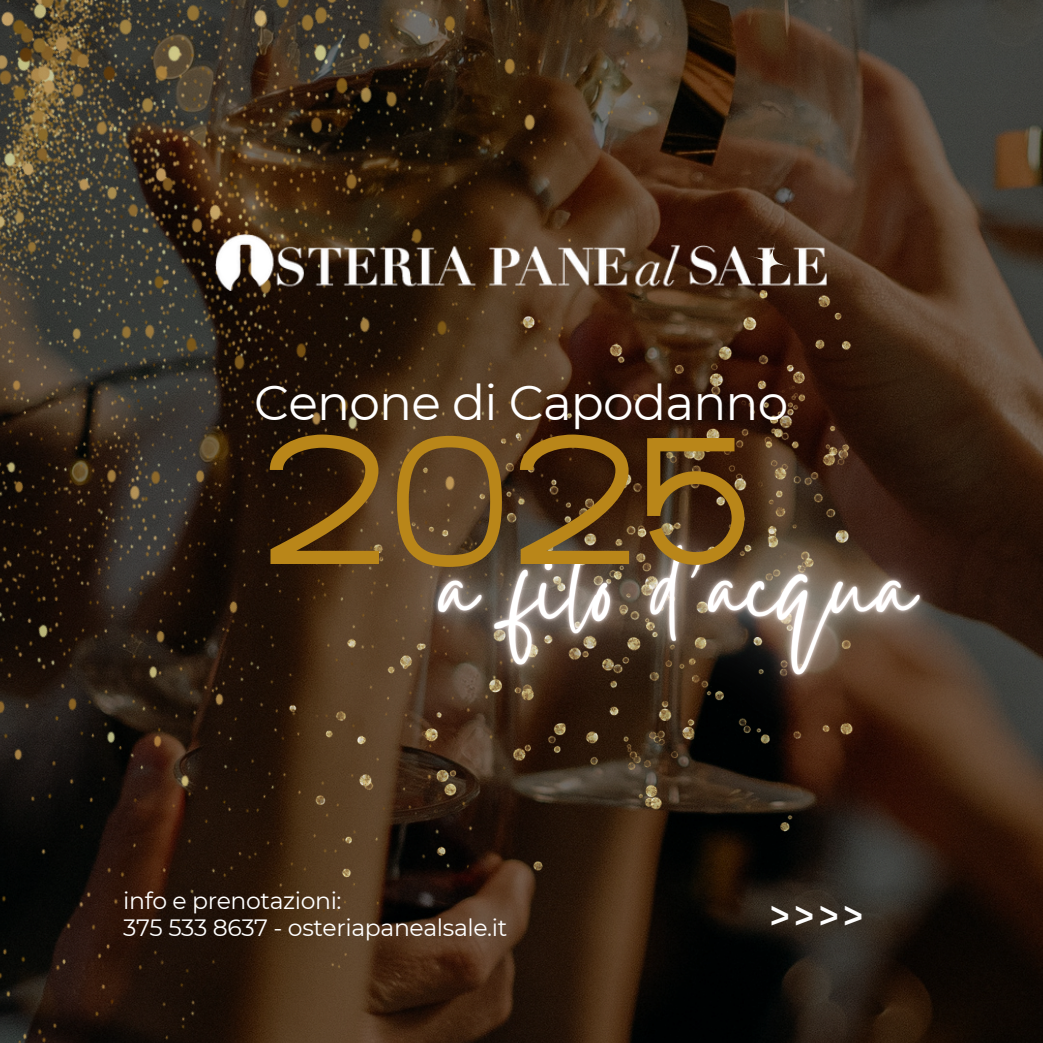
<style>
.page{position:relative;width:1043px;height:1043px;background:#fff}
.page>*{position:absolute;margin:0;border:0;box-sizing:border-box;transform-origin:0 0}
.t1{font:700 180.25px "Filena";color:#b98619}
.t2{font:48.65px "Montserrat";letter-spacing:-.015em;color:#fff}
.t3{font:40.07px "Arvo";color:#fdfdfd}
.t4{font:23.45px "Montserrat";letter-spacing:-.015em;color:#fff}
</style>
<div class="page">
<img style="left:991px;top:0;width:51px;height:1042px">
<img style="left:0;top:0;width:991px;height:1042px">
<img style="left:274px;top:288px;width:590px;height:590px">
<img style="left:300px;top:349px;width:742px;height:503px">
<img style="left:216px;top:235px;width:610px;height:55px">
<p class="t2" style="left:254px;top:373px;width:535px">Cenone di Capodanno</p>
<p class="t1" style="left:261px;top:438px;width:494px">2025</p>
<h1 class="t4" style="left:123px;top:885px;width:220px">info e prenotazioni:</h1>
<p class="t4" style="left:123px;top:913px;width:385px">375 533 8637 - osteriapanealsale.it</p>
<h3 class="t3" style="left:768px;top:889px;width:97px">&gt;&gt;&gt;&gt;</h3>
</div>
